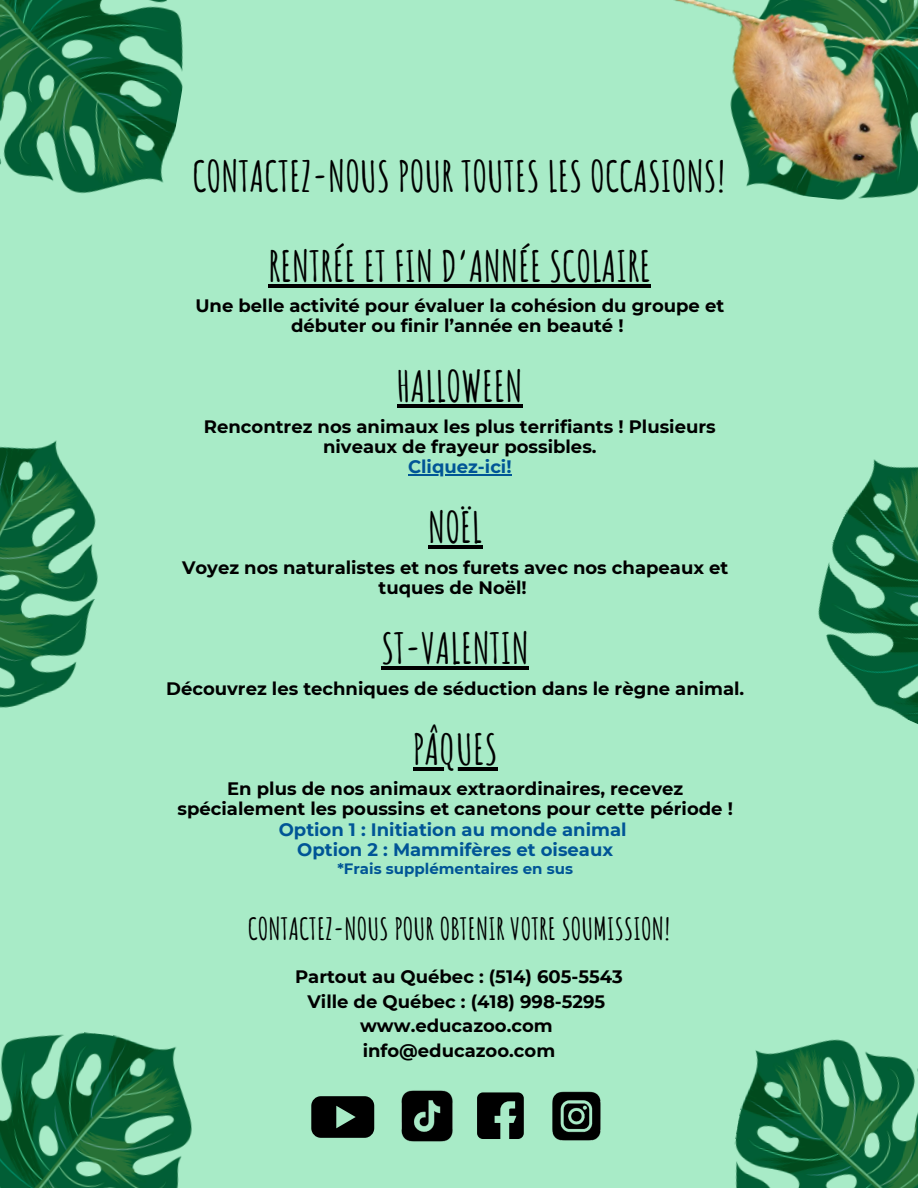
<style>
.page{position:relative;width:918px;height:1188px;background:#a8ebc7}
.page>*{position:absolute;margin:0;border:0;box-sizing:border-box;transform-origin:0 0}
.t1{font:700 42px "Amatic SC";color:#000}
.t2{font:700 30px "Amatic SC";color:#000}
.t3{font:700 18px/20.2px "Montserrat";color:#000;text-align:center}
.t4{font:700 18px "Montserrat";color:#005596}
.t5{font:700 15px "Montserrat";color:#005596}
</style>
<div class="page">
<img style="left:0;top:0;width:183px;height:194px">
<img style="left:734px;top:1039px;width:184px;height:149px">
<img style="left:0;top:1032px;width:192px;height:156px">
<img style="left:0;top:440px;width:98px;height:268px">
<img style="left:818px;top:459px;width:100px;height:265px">
<img style="left:674px;top:0;width:244px;height:200px">
<hr style="left:268px;top:284px;width:383px;height:3px;background:#000">
<svg style="left:311px;top:1096px;width:63px;height:42px;background:#151d18"></svg>
<img style="left:401px;top:1090px;width:52px;height:52px">
<svg style="left:477px;top:1092px;width:47px;height:47px"></svg>
<img style="left:552px;top:1091px;width:49px;height:50px">
<hr style="left:397px;top:405px;width:126px;height:3px;background:#000">
<hr style="left:408px;top:474px;width:104px;height:2px;background:#005596">
<hr style="left:428px;top:546px;width:54px;height:3px;background:#000">
<hr style="left:381px;top:666px;width:148px;height:4px;background:#000">
<hr style="left:413px;top:767px;width:85px;height:3px;background:#000">
<h1 class="t1" style="left:192px;top:150px;width:535px">CONTACTEZ-NOUS POUR TOUTES LES OCCASIONS!</h1>
<p class="t1" style="left:268px;top:239px;width:384px">RENTRÉE ET FIN D’ANNÉE SCOLAIRE</p>
<p class="t3" style="left:195px;top:296px;width:530px">Une belle activité pour évaluer la cohésion du groupe et débuter ou finir l’année en beauté !</p>
<p class="t1" style="left:397px;top:360px;width:127px">HALLOWEEN</p>
<p class="t3" style="left:204px;top:416px;width:513px">Rencontrez nos animaux les plus terrifiants ! Plusieurs niveaux de frayeur possibles.</p>
<p class="t4" style="left:408px;top:456px;width:105px">Cliquez-ici!</p>
<p class="t1" style="left:428px;top:501px;width:56px">NOËL</p>
<p class="t3" style="left:182px;top:557px;width:548px">Voyez nos naturalistes et nos furets avec nos chapeaux et tuques de Noël!</p>
<p class="t1" style="left:381px;top:622px;width:149px">ST-VALENTIN</p>
<p class="t3" style="left:166px;top:678px;width:580px">Découvrez les techniques de séduction dans le règne animal.</p>
<p class="t1" style="left:413px;top:722px;width:86px">PÂQUES</p>
<p class="t3" style="left:178px;top:778px;width:557px">En plus de nos animaux extraordinaires, recevez spécialement les poussins et canetons pour cette période !</p>
<p class="t4" style="left:279px;top:818px;width:349px">Option 1 : Initiation au monde animal</p>
<p class="t4" style="left:297px;top:838px;width:317px">Option 2 : Mammifères et oiseaux</p>
<p class="t5" style="left:337px;top:859px;width:237px">*Frais supplémentaires en sus</p>
<p class="t2" style="left:248px;top:910px;width:424px">CONTACTEZ-NOUS POUR OBTENIR VOTRE SOUMISSION!</p>
<p class="t3" style="left:295px;top:964px;width:329px;line-height:24.8px">Partout au Québec : (514) 605-5543<br>Ville de Québec : (418) 998-5295 www.educazoo.com info@educazoo.com</p>
</div>
